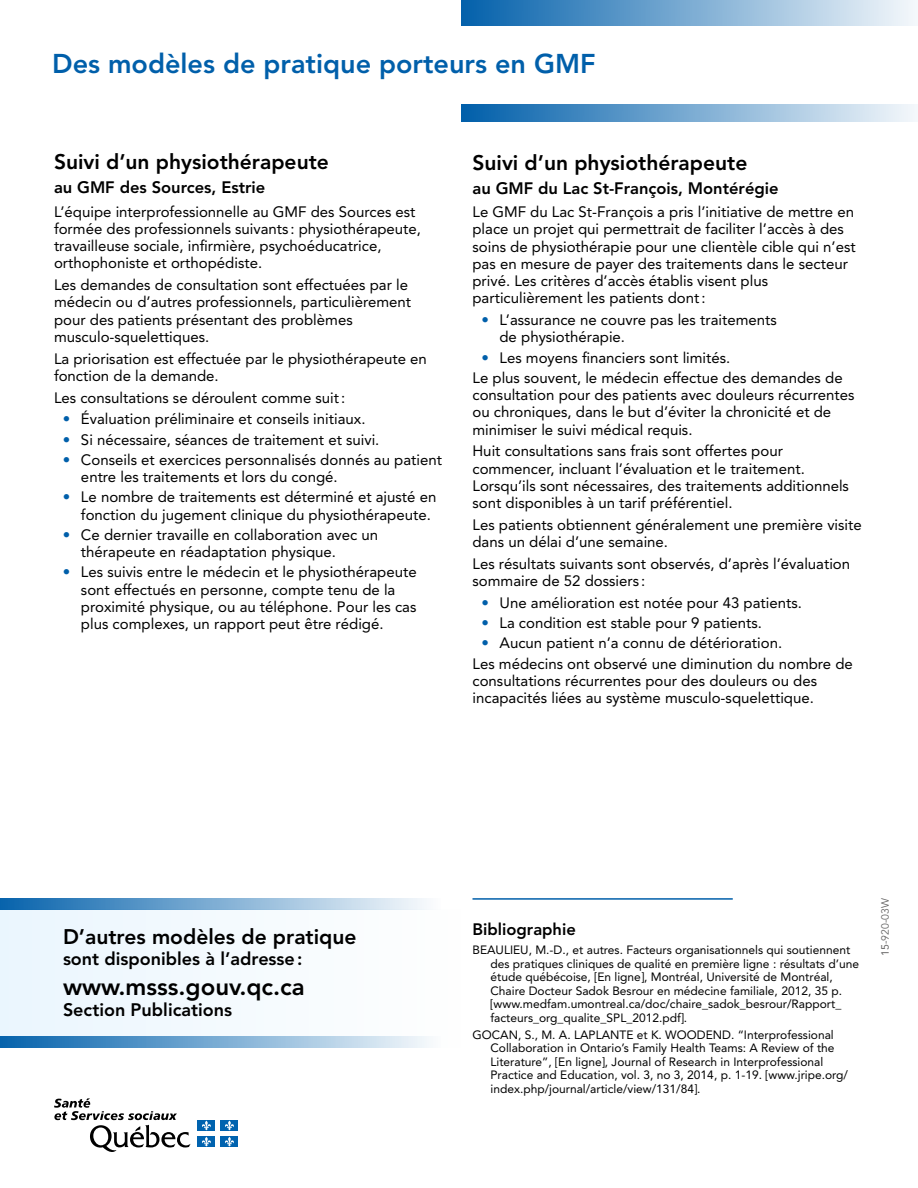
<style>
.page{position:relative;width:918px;height:1188px;background:#fff}
.page>*{position:absolute;margin:0;border:0;box-sizing:border-box;transform-origin:0 0}
.t1{font:800 27px "Avenir";color:#005faa}
.t2{font:800 24px "Avenir";color:#000}
.t3{font:800 21px "Avenir";color:#000}
.t4{font:800 18px "Avenir";color:#000}
.t5{font:800 16.5px "Avenir";color:#000}
.t6{font:15px/17.2px "Avenir";color:#000}
.t7{font:12px/13.5px "Avenir";color:#000}
.t8{font:10.5px "Avenir";color:#646363}
.s1{color:#005faa}
.s2{font-style:inherit}
</style>
<div class="page">
<svg style="left:54px;top:1098px;width:137px;height:54px"></svg>
<div style="left:197px;top:1120px;width:18px;height:11px;background:#0063af"></div>
<svg style="left:202px;top:1121px;width:9px;height:9px"></svg>
<div style="left:221px;top:1120px;width:17px;height:11px;background:#0063af"></div>
<svg style="left:225px;top:1121px;width:9px;height:9px"></svg>
<div style="left:197px;top:1136px;width:18px;height:11px;background:#0063af"></div>
<svg style="left:202px;top:1137px;width:9px;height:10px"></svg>
<div style="left:221px;top:1136px;width:17px;height:11px;background:#0063af"></div>
<svg style="left:225px;top:1137px;width:9px;height:10px"></svg>
<div style="left:461px;top:0;width:457px;height:26px;background:linear-gradient(to right,#0361ab,#f5f8fb)"></div>
<div style="left:461px;top:104px;width:457px;height:18px;background:linear-gradient(to right,#005eaa,#f4f8fb)"></div>
<div style="left:0;top:909px;width:461px;height:138px;background:#f4fafe"></div>
<svg style="left:0;top:898px;width:426px;height:11px;background:#7dadd3"></svg>
<svg style="left:0;top:1036px;width:411px;height:11px;background:#74a8d1"></svg>
<hr style="left:472px;top:898px;width:261px;height:2px;background:#005faa">
<h1 class="t1" style="left:52px;top:48px;width:545px">Des modèles de pratique porteurs en GMF</h1>
<h3 class="t3" style="left:54px;top:150px;width:276px">Suivi d’un physiothérapeute</h3>
<p class="t5" style="left:54px;top:178px;width:213px">au GMF des Sources, Estrie</p>
<p class="t6" style="left:54px;top:203px;width:369px">L’équipe interprofessionnelle au GMF des Sources est formée des professionnels suivants : physiothérapeute, travailleuse sociale, infirmière, psychoéducatrice, orthophoniste et orthopédiste.</p>
<p class="t6" style="left:54px;top:276px;width:359px">Les demandes de consultation sont effectuées par le médecin ou d’autres professionnels, particulièrement pour des patients présentant des problèmes musculo-squelettiques.</p>
<p class="t6" style="left:54px;top:350px;width:374px">La priorisation est effectuée par le physiothérapeute en fonction de la demande.</p>
<p class="t6" style="left:54px;top:389px;width:293px">Les consultations se déroulent comme suit:</p>
<p class="t6" style="left:63px;top:411px;width:304px"><span class="s1">•</span> Évaluation préliminaire et conseils initiaux.</p>
<p class="t6" style="left:63px;top:431px;width:318px"><span class="s1">•</span> Si nécessaire, séances de traitement et suivi.</p>
<p class="t6" style="left:81px;top:451px;width:363px;text-indent:-18px"><span class="s1">•</span> Conseils et exercices personnalisés donnés au patient entre les traitements et lors du congé.</p>
<p class="t6" style="left:81px;top:489px;width:357px;text-indent:-18px"><span class="s1">•</span> Le nombre de traitements est déterminé et ajusté en fonction du jugement clinique du physiothérapeute.</p>
<p class="t6" style="left:81px;top:526px;width:299px;text-indent:-18px"><span class="s1">•</span> Ce dernier travaille en collaboration avec un thérapeute en réadaptation physique.</p>
<p class="t6" style="left:81px;top:564px;width:337px;text-indent:-18px"><span class="s1">•</span> Les suivis entre le médecin et le physiothérapeute sont effectués en personne, compte tenu de la proximité physique, ou au téléphone. Pour les cas plus complexes, un rapport peut être rédigé.</p>
<h3 class="t3" style="left:472px;top:150px;width:276px">Suivi d’un physiothérapeute</h3>
<p class="t5" style="left:472px;top:178px;width:308px">au GMF du Lac St-François, Montérégie</p>
<p class="t6" style="left:472px;top:203px;width:385px">Le GMF du Lac St-François a pris l’initiative de mettre en place un projet qui permettrait de faciliter l’accès à des soins de physiothérapie pour une clientèle cible qui n’est pas en mesure de payer des traitements dans le secteur privé. Les critères d’accès établis visent plus particulièrement les patients dont:</p>
<p class="t6" style="left:500px;top:311px;width:279px;text-indent:-18px"><span class="s1">•</span> L’assurance ne couvre pas les traitements de physiothérapie.</p>
<p class="t6" style="left:472px;top:347px;width:372px;line-height:20.2px;text-indent:9px"><span class="s1">•</span> Les moyens financiers sont limités.<br>Le plus souvent, le médecin effectue des demandes de</p>
<p class="t6" style="left:472px;top:386px;width:383px">consultation pour des patients avec douleurs récurrentes ou chroniques, dans le but d’éviter la chronicité et de minimiser le suivi médical requis.</p>
<p class="t6" style="left:472px;top:443px;width:378px">Huit consultations sans frais sont offertes pour commencer, incluant l’évaluation et le traitement.<br>Lorsqu’ils sont nécessaires, des traitements additionnels sont disponibles à un tarif préférentiel.</p>
<p class="t6" style="left:472px;top:516px;width:391px">Les patients obtiennent généralement une première visite dans un délai d’une semaine.</p>
<p class="t6" style="left:472px;top:555px;width:379px">Les résultats suivants sont observés, d’après l’évaluation sommaire de 52 dossiers :</p>
<p class="t6" style="left:482px;top:594px;width:322px"><span class="s1">•</span> Une amélioration est notée pour 43 patients.</p>
<p class="t6" style="left:482px;top:614px;width:282px"><span class="s1">•</span> La condition est stable pour 9 patients.</p>
<p class="t6" style="left:472px;top:633px;width:382px;line-height:20.2px;text-indent:9px"><span class="s1">•</span> Aucun patient n’a connu de détérioration.<br>Les médecins ont observé une diminution du nombre de</p>
<p class="t6" style="left:472px;top:672px;width:346px">consultations récurrentes pour des douleurs ou des incapacités liées au système musculo-squelettique.</p>
<h3 class="t3" style="left:63px;top:924px;width:295px">D’autres modèles de pratique</h3>
<p class="t4" style="left:63px;top:948px;width:241px">sont disponibles à l’adresse:</p>
<h2 class="t2" style="left:63px;top:972px;width:243px">www.msss.gouv.qc.ca</h2>
<p class="t4" style="left:63px;top:999px;width:171px">Section Publications</p>
<p class="t5" style="left:472px;top:919px;width:105px">Bibliographie</p>
<p class="t7" style="left:490px;top:943px;width:370px;text-indent:-18px">BEAULIEU, M.-D., et autres. Facteurs organisationnels qui soutiennent des pratiques cliniques de qualité en première ligne : résultats d’une étude québécoise, [En ligne], Montréal, Université de Montréal, Chaire Docteur Sadok Besrour en médecine familiale, 2012, 35 p. [www.medfam.umontreal.ca/doc/chaire_sadok_besrour/Rapport_ facteurs_org_qualite_SPL_2012.pdf].</p>
<p class="t7" style="left:490px;top:1028px;width:359px;text-indent:-18px">GOCAN, S., M. A. LAPLANTE et K. WOODEND. “Interprofessional Collaboration in Ontario’s Family Health Teams: A Review of the Literature”, [En ligne], Journal of Research in Interprofessional Practice and Education, vol. 3, no 3, 2014, p. 1-19. [www.jripe.org/ index.php/journal/article/view/131/84].</p>
<p class="t8" style="left:879px;top:956px;width:59px;rotate:-90deg"><span class="s2">15</span>-920-03W</p>
</div>
